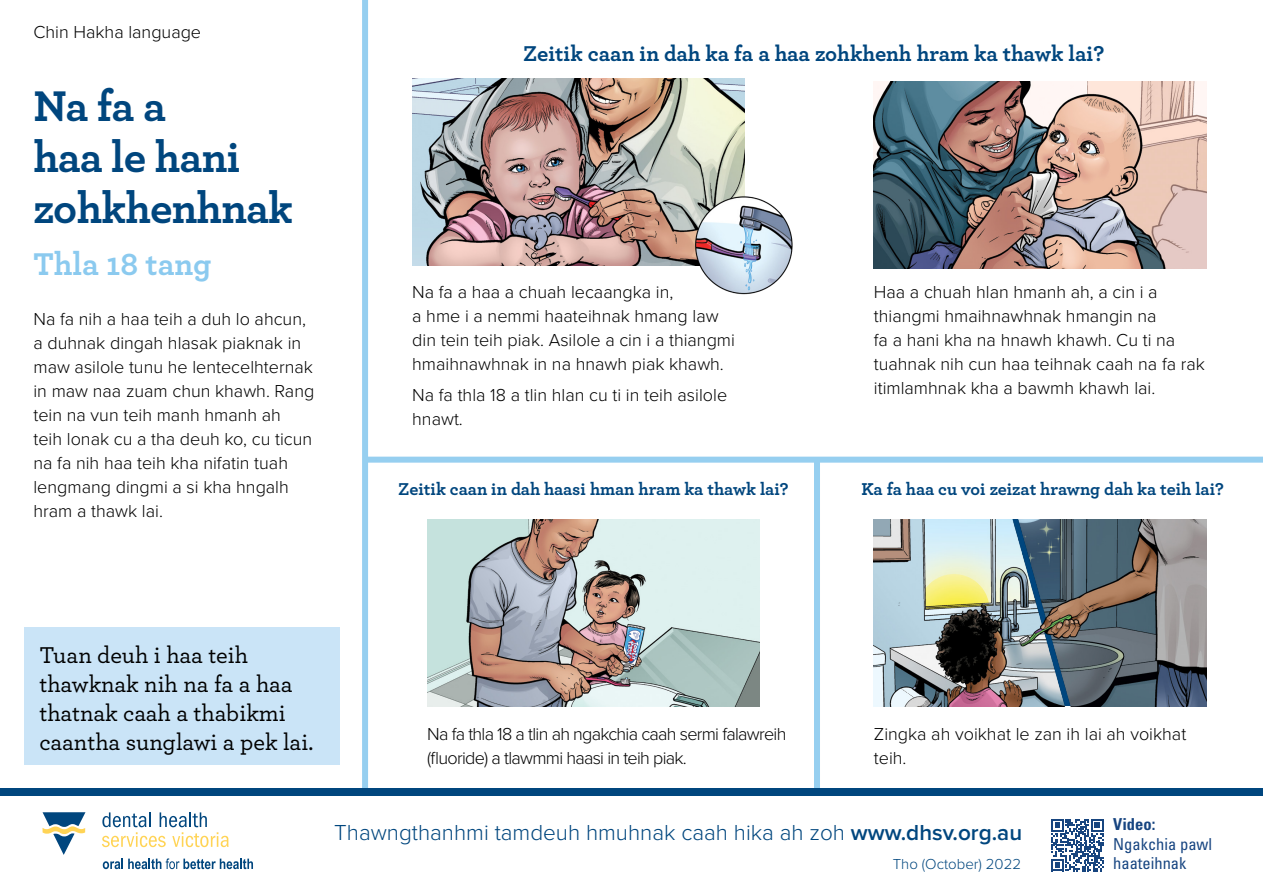
<style>
.page{position:relative;width:1263px;height:893px;background:#fff}
.page>*{position:absolute;margin:0;border:0;box-sizing:border-box;transform-origin:0 0}
.t1{font:700 45px/51px "Archer";letter-spacing:-.02em;color:#00467e}
.t2{font:700 33px "Archer";color:#8bcaef}
.t3{font:500 24px/28.8px "Archer";color:#000}
.t4{font:300 22.5px "Proxima Nova";color:#00467e}
.t5{font:700 22.5px "Archer";color:#00467e}
.t6{font:300 18px/24px "Proxima Nova";color:#000}
.t7{font:300 18px/24px "Proxima Nova";letter-spacing:-.04em;color:#000}
.t8{font:700 18px "Archer";letter-spacing:-.005em;color:#00467e}
.t9{font:condensed 16.5px/19.5px "Univers LT Std";color:#174581}
.t10{font:300 15px "Proxima Nova";color:#00467e}
.s1{font-weight:600}
.s2{font-weight:700}
</style>
<div class="page">
<div style="left:24px;top:627px;width:315px;height:137px;background:#cae4f7"></div>
<img style="left:412px;top:79px;width:333px;height:186px">
<img style="left:428px;top:519px;width:332px;height:187px">
<img style="left:874px;top:82px;width:332px;height:187px">
<img style="left:874px;top:519px;width:332px;height:187px">
<img style="left:690px;top:189px;width:103px;height:106px">
<svg style="left:103px;top:858px;width:150px;height:11px"></svg>
<svg style="left:43px;top:812px;width:42px;height:43px"></svg>
<svg style="left:102px;top:812px;width:127px;height:35px"></svg>
<div style="left:814px;top:460px;width:6px;height:332px;background:#96cff0"></div>
<div style="left:364px;top:457px;width:899px;height:6px;background:#96cff0"></div>
<div style="left:362px;top:0;width:6px;height:792px;background:#96cff0"></div>
<div style="left:0;top:788px;width:1263px;height:7px;background:#00467e"></div>
<svg style="left:1051px;top:819px;width:52px;height:52px"></svg>
<p class="t6" style="left:33px;top:19px;width:169px">Chin Hakha language</p>
<p class="t1" style="left:33px;top:77px;width:261px">Na fa a<br>haa le hani zohkhenhnak</p>
<p class="t2" style="left:33px;top:238px;width:180px">Thla 18 tang</p>
<p class="t6" style="left:33px;top:306px;width:282px">Na fa nih a haa teih a duh lo ahcun, a duhnak dingah hlasak piaknak in maw asilole tunu he lentecelhternak in maw naa zuam chun khawh. Rang tein na vun teih manh hmanh ah<br>teih lonak cu a tha deuh ko, cu ticun na fa nih haa teih kha nifatin tuah lengmang dingmi a si kha hngalh hram a thawk lai.</p>
<p class="t5" style="left:523px;top:35px;width:583px">Zeitik caan in dah ka fa a haa zohkhenh hram ka thawk lai?</p>
<p class="t6" style="left:412px;top:279px;width:324px">Na fa a haa a chuah lecaangka in,<br>a hme i a nemmi haateihnak hmang law din tein teih piak. Asilole a cin i a thiangmi hmaihnawhnak in na hnawh piak khawh.</p>
<p class="t6" style="left:412px;top:382px;width:316px">Na fa thla 18 a tlin hlan cu ti in teih asilole hnawt.</p>
<p class="t6" style="left:874px;top:279px;width:333px">Haa a chuah hlan hmanh ah, a cin i a thiangmi hmaihnawhnak hmangin na<br>fa a hani kha na hnawh khawh. Cu ti na tuahnak nih cun haa teihnak caah na fa rak itimlamhnak kha a bawmh khawh lai.</p>
<p class="t8" style="left:398px;top:475px;width:392px">Zeitik caan in dah haasi hman hram ka thawk lai?</p>
<p class="t8" style="left:861px;top:475px;width:364px">Ka fa haa cu voi zeizat hrawng dah ka teih lai?</p>
<p class="t3" style="left:39px;top:639px;width:275px">Tuan deuh i haa teih thawknak nih na fa a haa thatnak caah a thabikmi caantha sunglawi a pek lai.</p>
<p class="t7" style="left:427px;top:721px;width:361px">Na fa thla 18 a tlin ah ngakchia caah sermi falawreih (fluoride) a tlawmmi haasi in teih piak.</p>
<p class="t6" style="left:874px;top:721px;width:314px">Zingka ah voikhat le zan ih lai ah voikhat teih.</p>
<p class="t4" style="left:334px;top:816px;width:689px">Thawngthanhmi tamdeuh hmuhnak caah hika ah zoh <span class="s1">www.dhsv.org.au</span></p>
<p class="t10" style="left:893px;top:853px;width:130px">Tho (October) 2022</p>
<p class="t9" style="left:1113px;top:814px;width:100px"><span class="s2">Video:<br></span>Ngakchia pawl haateihnak</p>
</div>
